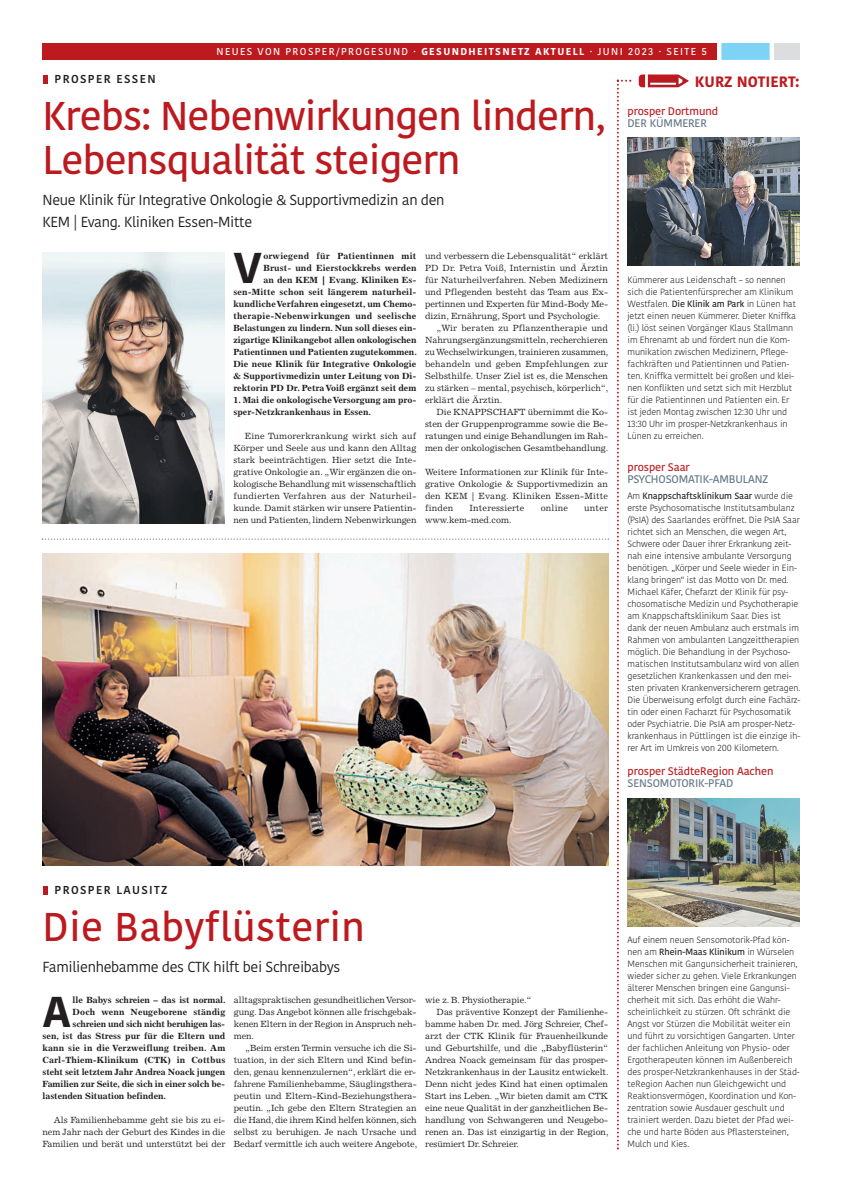
<style>
.page{position:relative;width:842px;height:1191px;background:#fff}
.page>*{position:absolute;margin:0;border:0;box-sizing:border-box;transform-origin:0 0}
.t1{font:700 43px "Kohinoor KBS";color:#231f20}
.t2{font:500 40px/44px "Kohinoor KBS";letter-spacing:-.02em;color:#bd1a1f}
.t3{font:500 40px "Kohinoor KBS";letter-spacing:.01em;color:#bd1a1f}
.t4{font:700 15px "Kohinoor KBS";color:#bd1a1f}
.t5{font:14.5px/22px "Kohinoor KBS";letter-spacing:-.02em;color:#231f20}
.t6{font:600 11.5px "Kohinoor KBS";letter-spacing:.12em;color:#231f20}
.t7{font:500 11px "Kohinoor KBS";letter-spacing:-.01em;color:#bd1a1f}
.t8{font:500 11px "Kohinoor KBS";letter-spacing:-.01em;color:#657887}
.t9{font:500 10px "Kohinoor KBS";letter-spacing:.14em;color:#fff}
.t10{font:9px/12px "Excelsior";letter-spacing:-.01em;color:#231f20;text-align:justify}
.t11{font:300 9px/12px "Kohinoor KBS";letter-spacing:-.01em;color:#231f20}
.t12{font:700 9px/12px "Excelsior";color:#231f20;text-align:right}
.t13{font:700 9px "Excelsior";letter-spacing:-.025em;color:#231f20}
.t14{font:9px "Excelsior";letter-spacing:.02em;color:#231f20}
.s1{font-weight:700}
.s2{font-weight:500}
</style>
<div class="page">
<div style="left:43px;top:43px;width:674px;height:17px;background:#bd1a1f"></div>
<div style="left:721px;top:43px;width:49px;height:17px;background:#7cd3f6"></div>
<div style="left:774px;top:43px;width:25px;height:17px;background:#dcdddf"></div>
<img style="left:631px;top:137px;width:168px;height:128px">
<svg style="left:639px;top:74px;width:50px;height:13px"></svg>
<svg style="left:617px;top:80px;width:14px;height:1069px"></svg>
<img style="left:627px;top:798px;width:172px;height:128px">
<svg style="left:44px;top:75px;width:4px;height:8px"></svg>
<svg style="left:42px;top:538px;width:567px;height:2px"></svg>
<img style="left:43px;top:253px;width:181px;height:270px">
<svg style="left:44px;top:886px;width:4px;height:8px"></svg>
<img style="left:43px;top:553px;width:565px;height:312px">
<p class="t9" style="left:217px;top:47px;width:492px">NEUES VON PROSPER/PROGESUND · <span class="s1">GESUNDHEITSNETZ AKTUELL</span> · JUNI 2023 · SEITE 5</p>
<p class="t6" style="left:55px;top:74px;width:103px">PROSPER ESSEN</p>
<h1 class="t2" style="left:43px;top:97px;width:565px">Krebs: Nebenwirkungen lindern,<br>Lebensqualität steigern</h1>
<h2 class="t5" style="left:43px;top:190px;width:404px">Neue Klinik für Integrative Onkologie &amp; Supportivmedizin an den<br>KEM | Evang. Kliniken Essen-Mitte</h2>
<p class="t1" style="left:233px;top:250px;width:30px">V</p>
<p class="t12" style="left:233px;top:250px;width:185px">orwiegend für Patientinnen mit<br>Brust- und Eierstockkrebs werden<br>an den KEM | Evang. Kliniken Es&shy;sen-Mitte schon seit längerem naturheil&shy;kundliche Verfahren eingesetzt, um Chemo&shy;therapie-Nebenwirkungen und seelische Belastungen zu lindern. Nun soll dieses ein&shy;zigartige Klinikangebot allen onkologischen Patientinnen und Patienten zugutekommen.<br>Die neue Klinik für Integrative Onkologie &amp; Supportivmedizin unter Leitung von Di&shy;rektorin PD Dr. Petra Voiß ergänzt seit dem</p>
<p class="t12" style="left:233px;top:394px;width:184px;text-align:left">1. Mai die onkologische Versorgung am pro&shy;sper-Netzkrankenhaus in Essen.</p>
<p class="t10" style="left:233px;top:430px;width:185px;text-indent:11px">Eine Tumorerkrankung wirkt sich auf Körper und Seele aus und kann den Alltag stark beeinträchtigen. Hier setzt die Inte&shy;grative Onkologie an. „Wir ergänzen die on&shy;kologische Behandlung mit wissenschaftlich fundierten Verfahren aus der Naturheil&shy;kunde. Damit stärken wir unsere Patientin&shy;nen und Patienten, lindern Nebenwirkungen</p>
<p class="t10" style="left:425px;top:250px;width:184px">und verbessern die Lebensqualität“ erklärt PD Dr. Petra Voiß, Internistin und Ärztin für Naturheilverfahren. Neben Medizinern und Pflegenden besteht das Team aus Ex&shy;pertinnen und Experten für Mind-Body Me&shy;dizin, Ernährung, Sport und Psychologie.</p>
<p class="t10" style="left:425px;top:322px;width:185px;text-indent:11px">„Wir beraten zu Pflanzentherapie und Nahrungsergänzungsmitteln, recherchieren zu Wechselwirkungen, trainieren zusammen, behandeln und geben Empfehlungen zur Selbsthilfe. Unser Ziel ist es, die Menschen zu stärken – mental, psychisch, körperlich“, erklärt die Ärztin.</p>
<p class="t10" style="left:425px;top:406px;width:185px;text-indent:11px">Die KNAPPSCHAFT übernimmt die Ko&shy;sten der Gruppenprogramme sowie die Be&shy;ratungen und einige Behandlungen im Rah&shy;men der onkologischen Gesamtbehandlung.</p>
<p class="t10" style="left:425px;top:466px;width:185px">Weitere Informationen zur Klinik für Inte&shy;grative Onkologie &amp; Supportivmedizin an den KEM | Evang. Kliniken Essen-Mitte finden</p>
<p class="t14" style="left:470px;top:504px;width:56px">Interessierte</p>
<p class="t10" style="left:541px;top:502px;width:29px">online</p>
<p class="t10" style="left:584px;top:502px;width:25px">unter</p>
<p class="t10" style="left:425px;top:514px;width:88px">www.kem-med.com.</p>
<h1 class="t4" style="left:695px;top:75px;width:106px">KURZ NOTIERT:</h1>
<p class="t7" style="left:627px;top:106px;width:92px">prosper Dortmund</p>
<h2 class="t8" style="left:627px;top:118px;width:81px">DER KÜMMERER</h2>
<p class="t11" style="left:627px;top:274px;width:170px">Kümmerer aus Leidenschaft – so nennen sich die Patientenfürsprecher am Klinikum Westfalen. <span class="s2">Die Klinik am Park</span> in Lünen hat jetzt einen neuen Kümmerer. Dieter Kniffka (li.) löst seinen Vorgänger Klaus Stallmann im Ehrenamt ab und fördert nun die Kom&shy;munikation zwischen Medizinern, Pflege&shy;fachkräften und Patientinnen und Patien&shy;ten. Kniffka vermittelt bei großen und klei&shy;nen Konflikten und setzt sich mit Herzblut für die Patientinnen und Patienten ein. Er ist jeden Montag zwischen 12:30 Uhr und 13:30 Uhr im prosper-Netzkrankenhaus in Lünen zu erreichen.</p>
<p class="t7" style="left:627px;top:462px;width:64px">prosper Saar</p>
<h2 class="t8" style="left:627px;top:474px;width:142px">PSYCHOSOMATIK-AMBULANZ</h2>
<p class="t11" style="left:627px;top:490px;width:174px">Am <span class="s2">Knappschaftsklinikum Saar</span> wurde die erste Psychosomatische Institutsambulanz (PsIA) des Saarlandes eröffnet. Die PsIA Saar richtet sich an Menschen, die wegen Art, Schwere oder Dauer ihrer Erkrankung zeit&shy;nah eine intensive ambulante Versorgung benötigen. „Körper und Seele wieder in Ein&shy;klang bringen“ ist das Motto von Dr. med.<br>Michael Käfer, Chefarzt der Klinik für psy&shy;chosomatische Medizin und Psychotherapie am Knappschaftsklinikum Saar. Dies ist dank der neuen Ambulanz auch erstmals im Rahmen von ambulanten Langzeittherapien möglich. Die Behandlung in der Psychoso&shy;matischen Institutsambulanz wird von allen gesetzlichen Krankenkassen und den mei&shy;sten privaten Krankenversicherern getragen.<br>Die Überweisung erfolgt durch eine Fachärz&shy;tin oder einen Facharzt für Psychosomatik oder Psychiatrie. Die PsIA am prosper-Netz&shy;krankenhaus in Püttlingen ist die einzige ih&shy;rer Art im Umkreis von 200 Kilometern.</p>
<p class="t7" style="left:627px;top:766px;width:147px">prosper StädteRegion Aachen</p>
<h2 class="t8" style="left:627px;top:778px;width:107px">SENSOMOTORIK-PFAD</h2>
<p class="t6" style="left:55px;top:884px;width:114px">PROSPER LAUSITZ</p>
<h1 class="t3" style="left:43px;top:911px;width:324px">Die Babyflüsterin</h1>
<h2 class="t5" style="left:43px;top:957px;width:299px">Familienhebamme des CTK hilft bei Schreibabys</h2>
<p class="t1" style="left:43px;top:994px;width:30px">A</p>
<p class="t12" style="left:73px;top:994px;width:155px">lle Babys schreien – das ist normal.</p>
<p class="t10" style="left:234px;top:994px;width:184px">alltagspraktischen gesundheitlichen Versor&shy;gung. Das Angebot können alle frischgebak&shy;kenen Eltern in der Region in Anspruch neh&shy;men.</p>
<p class="t10" style="left:234px;top:1042px;width:185px;text-indent:11px">„Beim ersten Termin versuche ich die Si&shy;tuation, in der sich Eltern und Kind befin&shy;den, genau kennenzulernen“, erklärt die er&shy;fahrene Familienhebamme, Säuglingsthera&shy;peutin und Eltern-Kind-Beziehungsthera&shy;peutin. „Ich gebe den Eltern Strategien an die Hand, die ihrem Kind helfen können, sich selbst zu beruhigen. Je nach Ursache und Bedarf vermittle ich auch weitere Angebote,</p>
<p class="t12" style="left:73px;top:1006px;width:154px">Doch wenn Neugeborene ständig</p>
<p class="t13" style="left:73px;top:1020px;width:154px">schreien und sich nicht beruhigen las-</p>
<p class="t12" style="left:43px;top:1030px;width:184px">sen, ist das Stress pur für die Eltern und</p>
<p class="t12" style="left:43px;top:1042px;width:184px">kann sie in die Verzweiflung treiben. Am</p>
<p class="t12" style="left:43px;top:1054px;width:184px">Carl-Thiem-Klinikum (CTK) in Cottbus</p>
<p class="t12" style="left:43px;top:1066px;width:184px">steht seit letztem Jahr Andrea Noack jungen</p>
<p class="t12" style="left:43px;top:1078px;width:184px">Familien zur Seite, die sich in einer solch be-</p>
<p class="t12" style="left:43px;top:1090px;width:125px">lastenden Situation befinden.</p>
<p class="t10" style="left:43px;top:1114px;width:184px;text-indent:11px">Als Familienhebamme geht sie bis zu ei&shy;nem Jahr nach der Geburt des Kindes in die Familien und berät und unterstützt bei der</p>
<p class="t10" style="left:425px;top:994px;width:108px">wie z. B. Physiotherapie.“</p>
<p class="t10" style="left:425px;top:1006px;width:185px;text-indent:11px">Das präventive Konzept der Familienhe&shy;bamme haben Dr. med. Jörg Schreier, Chef&shy;arzt der CTK Klinik für Frauenheilkunde und Geburtshilfe, und die „Babyflüsterin“ Andrea Noack gemeinsam für das prosper-Netzkrankenhaus in der Lausitz entwickelt.<br>Denn nicht jedes Kind hat einen optimalen Start ins Leben. „Wir bieten damit am CTK eine neue Qualität in der ganzheitlichen Be&shy;handlung von Schwangeren und Neugebo&shy;renen an. Das ist einzigartig in der Region, resümiert Dr. Schreier.</p>
<p class="t11" style="left:627px;top:934px;width:174px">Auf einem neuen Sensomotorik-Pfad kön&shy;nen am <span class="s2">Rhein-Maas Klinikum</span> in Würselen Menschen mit Gangunsicherheit trainieren, wieder sicher zu gehen. Viele Erkrankungen älterer Menschen bringen eine Gangunsi&shy;cherheit mit sich. Das erhöht die Wahr&shy;scheinlichkeit zu stürzen. Oft schränkt die Angst vor Stürzen die Mobilität weiter ein und führt zu vorsichtigen Gangarten. Unter der fachlichen Anleitung von Physio- oder Ergotherapeuten können im Außenbereich des prosper-Netzkrankenhauses in der Städ&shy;teRegion Aachen nun Gleichgewicht und Reaktionsvermögen, Koordination und Kon&shy;zentration sowie Ausdauer geschult und trainiert werden. Dazu bietet der Pfad wei&shy;che und harte Böden aus Pflastersteinen, Mulch und Kies.</p>
</div>
